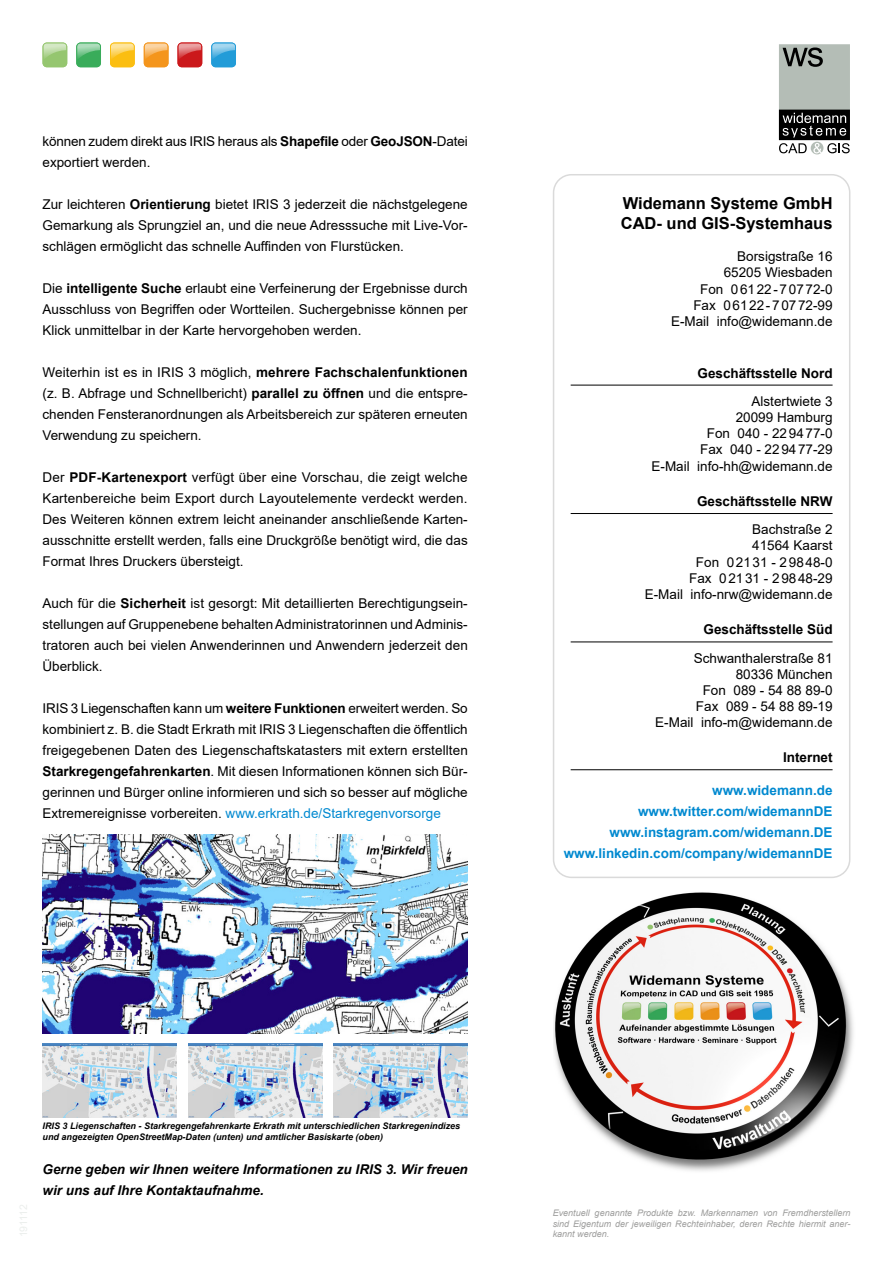
<style>
.page{position:relative;width:893px;height:1263px;background:#fff}
.page>*{position:absolute;margin:0;border:0;box-sizing:border-box;transform-origin:0 0}
.FS_Wisy-Adressen{font:700 16.5px "Arial";color:#000}
.FS_Fließtext{font:13.5px/21px "Arial";color:#000;text-align:justify}
.FS_Adressen-Absatz{font:13.5px "Arial";color:#000}
.FS_Adressen-Filialen{font:700 13.5px "Arial";color:#0089d0}
.FS_Fließtext-2{font:italic 700 13.5px/21px "Arial";color:#000}
.FS_Adressen-Filialen-2{font:700 13.5px "Arial";color:#000}
.FS_Adressen-Filialen-3{font:13.5px "Arial";color:#000}
.FS_Bildunterschrift{font:italic 700 9px/10.8px "Arial";color:#000}
.Fliesstext{font:italic 9px/10.8px "Arial";color:#9d9d9c;text-align:justify}
.s1{font-weight:700}
.s2{color:#0089d0}
</style>
<div class="page">
<div style="left:553px;top:174px;width:297px;height:704px;border:2px solid #dadada;border-radius:18px"></div>
<svg style="left:43px;top:43px;width:24px;height:24px"></svg>
<svg style="left:178px;top:43px;width:24px;height:24px"></svg>
<svg style="left:211px;top:43px;width:25px;height:24px"></svg>
<svg style="left:144px;top:43px;width:24px;height:24px"></svg>
<svg style="left:76px;top:43px;width:25px;height:24px"></svg>
<svg style="left:110px;top:43px;width:25px;height:24px"></svg>
<img style="left:554px;top:892px;width:299px;height:279px">
<img style="left:43px;top:834px;width:425px;height:199px">
<img style="left:43px;top:1044px;width:134px;height:74px">
<img style="left:188px;top:1044px;width:134px;height:74px">
<img style="left:334px;top:1044px;width:134px;height:74px">
<hr style="left:571px;top:385px;width:262px;height:1px;background:#000">
<hr style="left:571px;top:513px;width:262px;height:1px;background:#000">
<hr style="left:571px;top:642px;width:262px;height:1px;background:#000">
<hr style="left:571px;top:769px;width:262px;height:1px;background:#000">
<div style="left:780px;top:46px;width:69px;height:91px;background:#b4bdb6"></div>
<div style="left:779px;top:44px;width:71px;height:95px;border:3px solid #b4bdb6"></div>
<div style="left:779px;top:110px;width:71px;height:30px;border:3px solid #000"></div>
<svg style="left:779px;top:113px;width:71px;height:40px"></svg>
<svg style="left:783px;top:48px;width:40px;height:19px"></svg>
<p class="FS_Fließtext" style="left:43px;top:131px;width:427px">können zudem direkt aus IRIS heraus als <span class="s1">Shapefile</span> oder <span class="s1">GeoJSON</span>-Datei exportiert werden.</p>
<p class="FS_Fließtext" style="left:43px;top:194px;width:427px">Zur leichteren <span class="s1">Orientierung</span> bietet IRIS 3 jederzeit die nächstgelegene Gemarkung als Sprungziel an, und die neue Adresssuche mit Live-Vor&shy;schlägen ermöglicht das schnelle Auffinden von Flurstücken.</p>
<p class="FS_Fließtext" style="left:43px;top:278px;width:427px">Die <span class="s1">intelligente Suche</span> erlaubt eine Verfeinerung der Ergebnisse durch Ausschluss von Begriffen oder Wortteilen. Suchergebnisse können per Klick unmittelbar in der Karte hervorgehoben werden.</p>
<p class="FS_Fließtext" style="left:43px;top:362px;width:427px">Weiterhin ist es in IRIS 3 möglich, <span class="s1">mehrere Fachschalenfunktionen </span>(z. B. Abfrage und Schnellbericht) <span class="s1">parallel zu öffnen</span> und die entspre&shy;chenden Fensteranordnungen als Arbeitsbereich zur späteren erneuten Verwendung zu speichern.</p>
<p class="FS_Fließtext" style="left:43px;top:467px;width:427px">Der <span class="s1">PDF-Kartenexport</span> verfügt über eine Vorschau, die zeigt welche Kartenbereiche beim Export durch Layoutelemente verdeckt werden.<br>Des Weiteren können extrem leicht aneinander anschließende Karten&shy;ausschnitte erstellt werden, falls eine Druckgröße benötigt wird, die das Format Ihres Druckers übersteigt.</p>
<p class="FS_Fließtext" style="left:43px;top:593px;width:427px">Auch für die <span class="s1">Sicherheit</span> ist gesorgt: Mit detaillierten Berechtigungsein&shy;stellungen auf Gruppenebene behalten Administratorinnen und Adminis&shy;tratoren auch bei vielen Anwenderinnen und Anwendern jederzeit den Überblick.</p>
<p class="FS_Fließtext" style="left:43px;top:698px;width:427px">IRIS 3 Liegenschaften kann um <span class="s1">weitere Funktionen</span> erweitert werden. So kombiniert z. B. die Stadt Erkrath mit IRIS 3 Liegenschaften die öffentlich freigegebenen Daten des Liegenschaftskatasters mit extern erstellten <span class="s1">Starkregengefahrenkarten</span>. Mit diesen Informationen können sich Bür&shy;gerinnen und Bürger online informieren und sich so besser auf mögliche Extremereignisse vorbereiten. <span class="s2">www.erkrath.de/Starkregenvorsorge</span></p>
<p class="FS_Wisy-Adressen" style="left:623px;top:191px;width:211px">Widemann Systeme GmbH</p>
<p class="FS_Wisy-Adressen" style="left:621px;top:211px;width:213px">CAD- und GIS-Systemhaus</p>
<p class="FS_Adressen-Filialen-3" style="left:737px;top:247px;width:97px">Borsigstraße 16</p>
<p class="FS_Adressen-Filialen-3" style="left:724px;top:263px;width:110px">65205 Wiesbaden</p>
<p class="FS_Adressen-Absatz" style="left:700px;top:279px;width:134px">Fon 06122-70772-0</p>
<p class="FS_Adressen-Absatz" style="left:693px;top:296px;width:141px">Fax 06122-70772-99</p>
<p class="FS_Adressen-Absatz" style="left:671px;top:312px;width:163px">E-Mail info@widemann.de</p>
<p class="FS_Adressen-Filialen-2" style="left:697px;top:363px;width:137px">Geschäftsstelle Nord</p>
<p class="FS_Adressen-Absatz" style="left:751px;top:392px;width:83px">Alstertwiete 3</p>
<p class="FS_Adressen-Absatz" style="left:736px;top:408px;width:98px">20099 Hamburg</p>
<p class="FS_Adressen-Absatz" style="left:707px;top:424px;width:127px">Fon 040 - 229477-0</p>
<p class="FS_Adressen-Absatz" style="left:700px;top:440px;width:134px">Fax 040 - 229477-29</p>
<p class="FS_Adressen-Absatz" style="left:651px;top:456px;width:183px">E-Mail info-hh@widemann.de</p>
<p class="FS_Adressen-Filialen-2" style="left:697px;top:492px;width:137px">Geschäftsstelle NRW</p>
<p class="FS_Adressen-Absatz" style="left:752px;top:520px;width:82px">Bachstraße 2</p>
<p class="FS_Adressen-Absatz" style="left:752px;top:536px;width:82px">41564 Kaarst</p>
<p class="FS_Adressen-Absatz" style="left:696px;top:552px;width:138px">Fon 02131 - 29848-0</p>
<p class="FS_Adressen-Absatz" style="left:689px;top:569px;width:145px">Fax 02131 - 29848-29</p>
<p class="FS_Adressen-Absatz" style="left:645px;top:585px;width:189px">E-Mail info-nrw@widemann.de</p>
<p class="FS_Adressen-Filialen-2" style="left:703px;top:620px;width:131px">Geschäftsstelle Süd</p>
<p class="FS_Adressen-Absatz" style="left:694px;top:648px;width:140px">Schwanthalerstraße 81</p>
<p class="FS_Adressen-Absatz" style="left:736px;top:665px;width:98px">80336 München</p>
<p class="FS_Adressen-Absatz" style="left:703px;top:681px;width:131px">Fon 089 - 54 88 89-0</p>
<p class="FS_Adressen-Absatz" style="left:696px;top:697px;width:138px">Fax 089 - 54 88 89-19</p>
<p class="FS_Adressen-Absatz" style="left:655px;top:713px;width:179px">E-Mail info-m@widemann.de</p>
<p class="FS_Adressen-Filialen-2" style="left:783px;top:748px;width:51px">Internet</p>
<p class="FS_Adressen-Filialen" style="left:712px;top:781px;width:122px">www.widemann.de</p>
<p class="FS_Adressen-Filialen" style="left:638px;top:802px;width:196px">www.twitter.com/widemannDE</p>
<p class="FS_Adressen-Filialen" style="left:609px;top:823px;width:225px">www.instagram.com/widemann.DE</p>
<p class="FS_Adressen-Filialen" style="left:564px;top:844px;width:270px">www.linkedin.com/company/widemannDE</p>
<p class="FS_Bildunterschrift" style="left:43px;top:1121px;width:419px">IRIS 3 Liegenschaften - Starkregengefahrenkarte Erkrath mit unterschiedlichen Starkregenindizes und angezeigten OpenStreetMap-Daten (unten) und amtlicher Basiskarte (oben)</p>
<p class="FS_Fließtext-2" style="left:43px;top:1159px;width:427px">Gerne geben wir Ihnen weitere Informationen zu IRIS 3. Wir freuen wir uns auf Ihre Kontaktaufnahme.</p>
<p class="Fliesstext" style="left:553px;top:1207px;width:299px">Eventuell genannte Produkte bzw. Markennamen von Fremdherstellern sind Eigentum der jeweiligen Rechteinhaber, deren Rechte hiermit aner&shy;kannt werden.</p>
</div>
